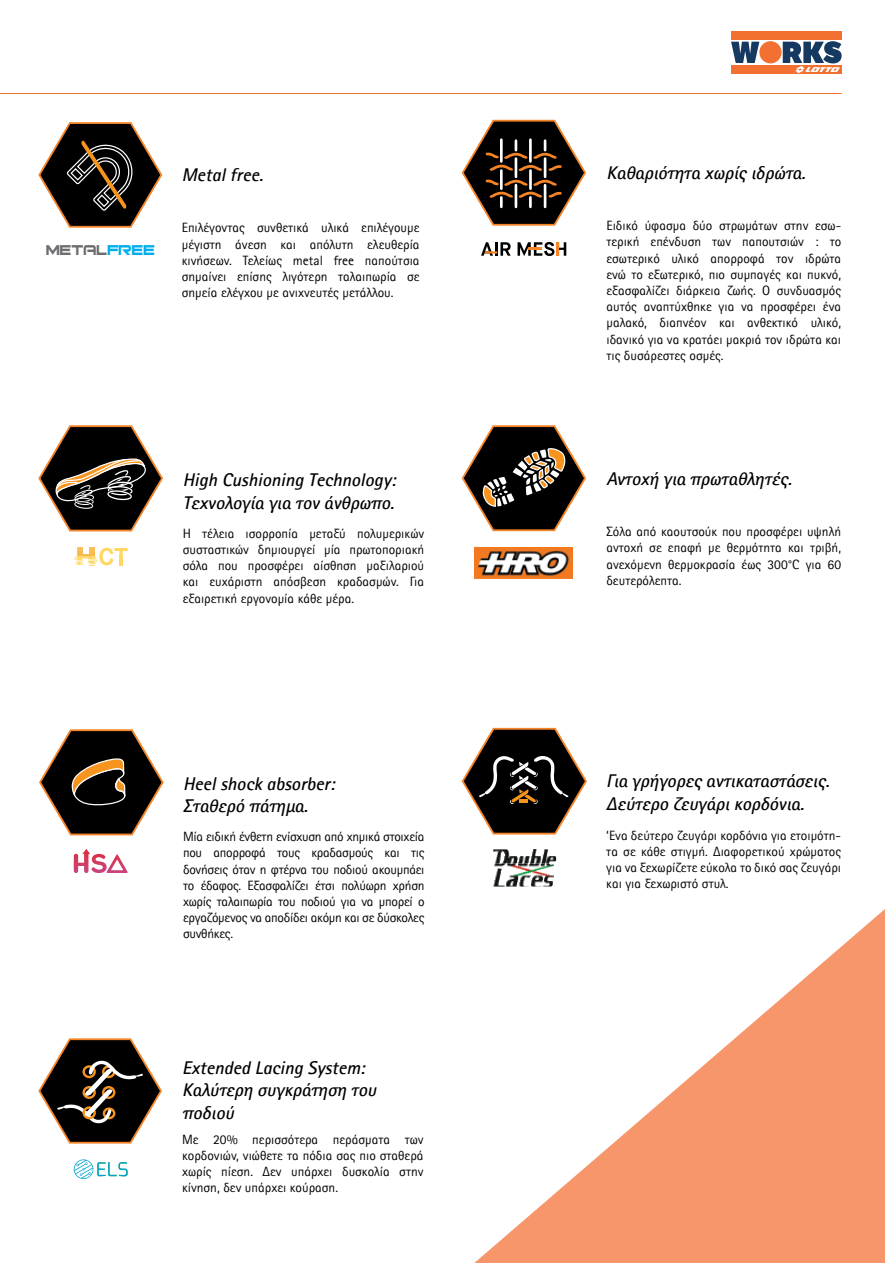
<style>
.page{position:relative;width:885px;height:1263px;background:#fff}
.page>*{position:absolute;margin:0;border:0;box-sizing:border-box;transform-origin:0 0}
.t1{font:19.2px "Bitsumishi";color:#6d6e71}
.t2{font:italic 700 18.45px/22.5px "Rotis Sans Hel";color:#000}
.t3{font:13.5px/16.2px "Rotis Sans Hel";color:#000;text-align:justify}
.s1{color:#00aeef}
</style>
<div class="page">
<hr style="left:884px;top:0;width:1px;height:1263px;background:#000">
<svg style="left:461px;top:425px;width:125px;height:107px"></svg>
<img style="left:474px;top:548px;width:99px;height:30px">
<svg style="left:461px;top:727px;width:126px;height:108px"></svg>
<img style="left:493px;top:849px;width:63px;height:37px">
<svg style="left:38px;top:1038px;width:124px;height:106px"></svg>
<hr style="left:0;top:93px;width:841px;height:1px;background:#f37033">
<div style="left:759px;top:41px;width:22px;height:22px;background:#f37033;border-radius:50%"></div>
<div style="left:731px;top:65px;width:110px;height:9px;background:#f37033"></div>
<svg style="left:731px;top:42px;width:28px;height:21px"></svg>
<div style="left:731px;top:31px;width:110px;height:8px;background:#f37033"></div>
<svg style="left:782px;top:41px;width:59px;height:32px"></svg>
<svg style="left:461px;top:119px;width:125px;height:107px"></svg>
<svg style="left:38px;top:122px;width:125px;height:106px"></svg>
<svg style="left:474px;top:910px;width:410px;height:353px"></svg>
<svg style="left:38px;top:425px;width:125px;height:141px"></svg>
<svg style="left:39px;top:729px;width:125px;height:144px"></svg>
<svg style="left:74px;top:1159px;width:54px;height:20px"></svg>
<svg style="left:481px;top:242px;width:29px;height:14px"></svg>
<svg style="left:517px;top:242px;width:49px;height:14px"></svg>
<hr style="left:556px;top:242px;width:3px;height:14px;background:#f58427">
<h1 class="t1" style="left:46px;top:242px;width:110px">METAL<span class="s1">FREE</span></h1>
<h2 class="t2" style="left:182px;top:164px;width:83px">Metal free.</h2>
<p class="t3" style="left:182px;top:220px;width:239px">Επιλέγοντας συνθετικά υλικά επιλέγουμε μέγιστη άνεση και απόλυτη ελευθερία κινήσεων. Τελείως metal free παπούτσια σημαίνει επίσης λιγότερη ταλαιπωρία σε σημεία ελέγχου με ανιχνευτές μετάλλου.</p>
<h2 class="t2" style="left:183px;top:469px;width:214px">High Cushioning Technology:<br>Τεχνολογία για τον άνθρωπο.</h2>
<p class="t3" style="left:183px;top:525px;width:243px">Η τέλεια ισορροπία μεταξύ πολυμερικών συσταστικών δημιουργεί μία πρωτοποριακή σόλα που προσφέρει αίσθηση μαξιλαριού και ευχάριστη απόσβεση κραδασμών. Για εξαιρετική εργονομία κάθε μέρα.</p>
<h2 class="t2" style="left:183px;top:773px;width:153px">Heel shock absorber:<br>Σταθερό πάτημα.</h2>
<p class="t3" style="left:183px;top:829px;width:243px">Μία ειδική ένθετη ενίσχυση από χημικά στοιχεία που απορροφά τους κραδασμούς και τις δονήσεις όταν η φτέρνα του ποδιού ακουμπάει το έδαφος. Εξασφαλίζει έτσι πολύωρη χρήση χωρίς ταλαιπωρία του ποδιού για να μπορεί ο εργαζόμενος να αποδίδει ακόμη και σε δύσκολες συνθήκες.</p>
<h2 class="t2" style="left:182px;top:1057px;width:196px">Extended Lacing System:<br>Καλύτερη συγκράτηση του ποδιού</h2>
<p class="t3" style="left:182px;top:1131px;width:243px">Με 20% περισσότερα περάσματα των κορδονιών, νιώθετε τα πόδια σας πιο σταθερά χωρίς πίεση. Δεν υπάρχει δυσκολία στην κίνηση, δεν υπάρχει κούραση.</p>
<h2 class="t2" style="left:606px;top:162px;width:201px">Καθαριότητα χωρίς ιδρώτα.</h2>
<p class="t3" style="left:606px;top:218px;width:236px">Ειδικό ύφασμα δύο στρωμάτων στην εσω&shy;τερική επένδυση των παπουτσιών : το εσωτερικό υλικό απορροφά τον ιδρώτα ενώ το εξωτερικό, πιο συμπαγές και πυκνό, εξασφαλίζει διάρκεια ζωής. Ο συνδυασμός αυτός αναπτύχθηκε για να προσφέρει ένα μαλακό, διαπνέον και ανθεκτικό υλικό, ιδανικό για να κρατάει μακριά τον ιδρώτα και τις δυσάρεστες οσμές.</p>
<h2 class="t2" style="left:606px;top:468px;width:187px">Αντοχή για πρωταθλητές.</h2>
<p class="t3" style="left:606px;top:524px;width:236px">Σόλα από καουτσούκ που προσφέρει υψηλή αντοχή σε επαφή με θερμότητα και τριβή, ανεχόμενη θερμοκρασία έως 300°C για 60 δευτερόλεπτα.</p>
<h2 class="t2" style="left:606px;top:770px;width:225px">Για γρήγορες αντικαταστάσεις.<br>Δεύτερο ζευγάρι κορδόνια.</h2>
<p class="t3" style="left:606px;top:827px;width:236px">‘Ενα δεύτερο ζευγάρι κορδόνια για ετοιμότη&shy;τα σε κάθε στιγμή. Διαφορετικού χρώματος για να ξεχωρίζετε εύκολα το δικό σας ζευγάρι και για ξεχωριστό στυλ.</p>
</div>
